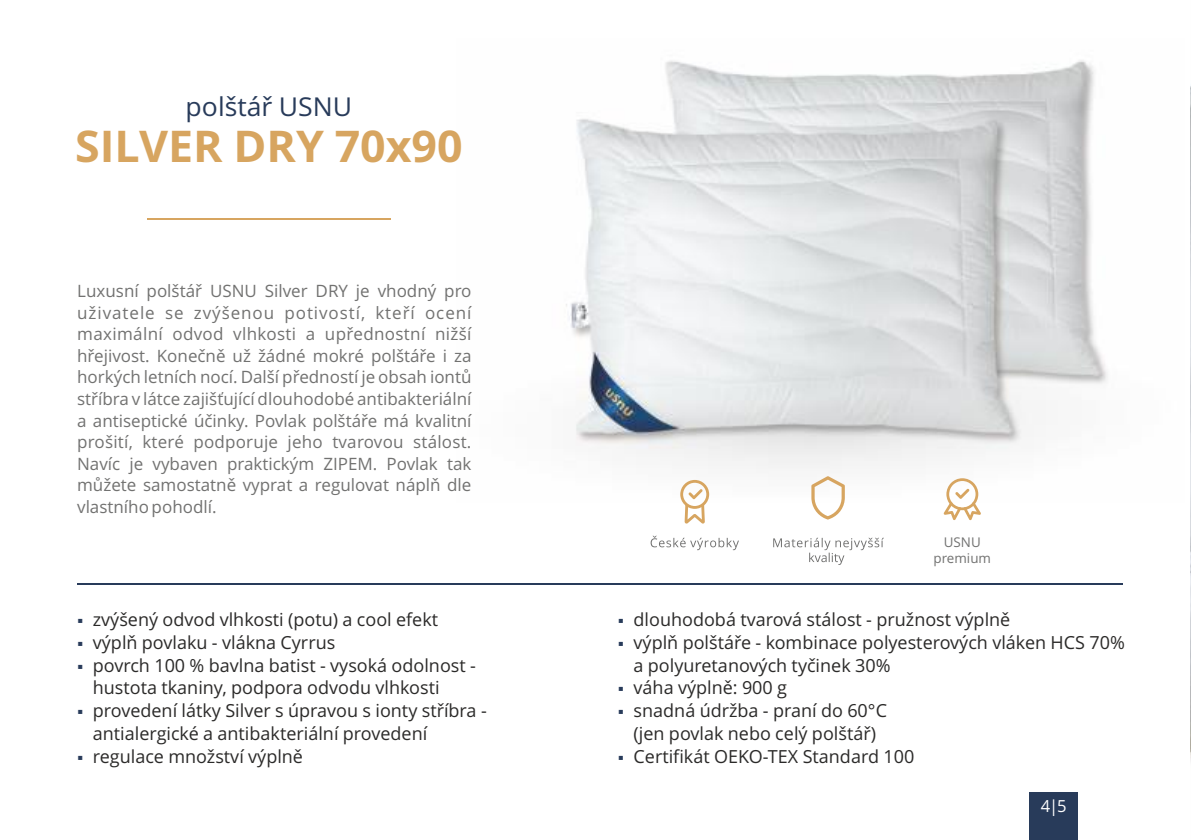
<style>
.page{position:relative;width:1191px;height:840px;background:#fff}
.page>*{position:absolute;margin:0;border:0;box-sizing:border-box;transform-origin:0 0}
.t1{font:700 43.6px "Open Sans";color:#d7a560}
.t2{font:26px "Open Sans";color:#283b5a}
.t3{font:18px/22.8px "Open Sans";color:#2b2a29}
.t4{font:17px/21.6px "Open Sans";color:#727271;text-align:justify}
.t5{font:16.6px "Open Sans";color:#fefefe}
.t6{font:13.4px/15.6px "Open Sans";color:#727271;text-align:center}
.s1{color:#283b5a}
</style>
<div class="page">
<img style="left:566px;top:60px;width:542px;height:436px">
<div style="left:1029px;top:792px;width:49px;height:47px;background:#283b5a"></div>
<hr style="left:147px;top:218px;width:244px;height:2px;background:#d7a560">
<hr style="left:77px;top:582px;width:1045px;height:2px;background:#283b5a">
<svg style="left:773px;top:537px;width:111px;height:27px"></svg>
<svg style="left:811px;top:476px;width:34px;height:43px"></svg>
<svg style="left:650px;top:535px;width:89px;height:15px"></svg>
<svg style="left:680px;top:479px;width:29px;height:44px"></svg>
<svg style="left:943px;top:478px;width:38px;height:42px"></svg>
<img style="left:1190px;top:86px;width:1px;height:676px">
<h2 class="t2" style="left:186px;top:96px;width:168px">polštář USNU</h2>
<h1 class="t1" style="left:75px;top:128px;width:389px">SILVER DRY 70x90</h1>
<p class="t4" style="left:77px;top:282px;width:396px">Luxusní polštář USNU Silver DRY je vhodný pro uživatele se zvýšenou potivostí, kteří ocení maximální odvod vlhkosti a upřednostní nižší hřejivost. Konečně už žádné mokré polštáře i za horkých letních nocí. Další předností je obsah iontů stříbra v látce zajišťující dlouhodobé antibakteriální a antiseptické účinky. Povlak polštáře má kvalitní prošití, které podporuje jeho tvarovou stálost.<br>Navíc je vybaven praktickým ZIPEM. Povlak tak můžete samostatně vyprat a regulovat náplň dle vlastního pohodlí.</p>
<p class="t3" style="left:77px;top:609px;width:362px"><span class="s1">▪</span> zvýšený odvod vlhkosti (potu) a cool efekt</p>
<p class="t3" style="left:77px;top:632px;width:259px"><span class="s1">▪</span> výplň povlaku - vlákna Cyrrus</p>
<p class="t3" style="left:93px;top:655px;width:385px;text-indent:-16px"><span class="s1">▪</span> povrch 100 % bavlna batist - vysoká odolnost - hustota tkaniny, podpora odvodu vlhkosti</p>
<p class="t3" style="left:93px;top:700px;width:395px;text-indent:-16px"><span class="s1">▪</span> provedení látky Silver s úpravou s ionty stříbra - antialergické a antibakteriální provedení</p>
<p class="t3" style="left:77px;top:746px;width:227px"><span class="s1">▪</span> regulace množství výplně</p>
<p class="t6" style="left:933px;top:535px;width:59px">USNU premium</p>
<p class="t3" style="left:618px;top:609px;width:394px"><span class="s1">▪</span> dlouhodobá tvarová stálost - pružnost výplně</p>
<p class="t3" style="left:633px;top:632px;width:493px;text-indent:-16px"><span class="s1">▪</span> výplň polštáře - kombinace polyesterových vláken HCS 70% a polyuretanových tyčinek 30%</p>
<p class="t3" style="left:618px;top:677px;width:171px"><span class="s1">▪</span> váha výplně: 900 g</p>
<p class="t3" style="left:618px;top:700px;width:270px;text-align:center"><span class="s1">▪</span> snadná údržba - praní do 60°C (jen povlak nebo celý polštář)</p>
<p class="t3" style="left:618px;top:746px;width:298px"><span class="s1">▪</span> Certifikát OEKO-TEX Standard 100</p>
<p class="t5" style="left:1041px;top:798px;width:27px">4|5</p>
</div>
